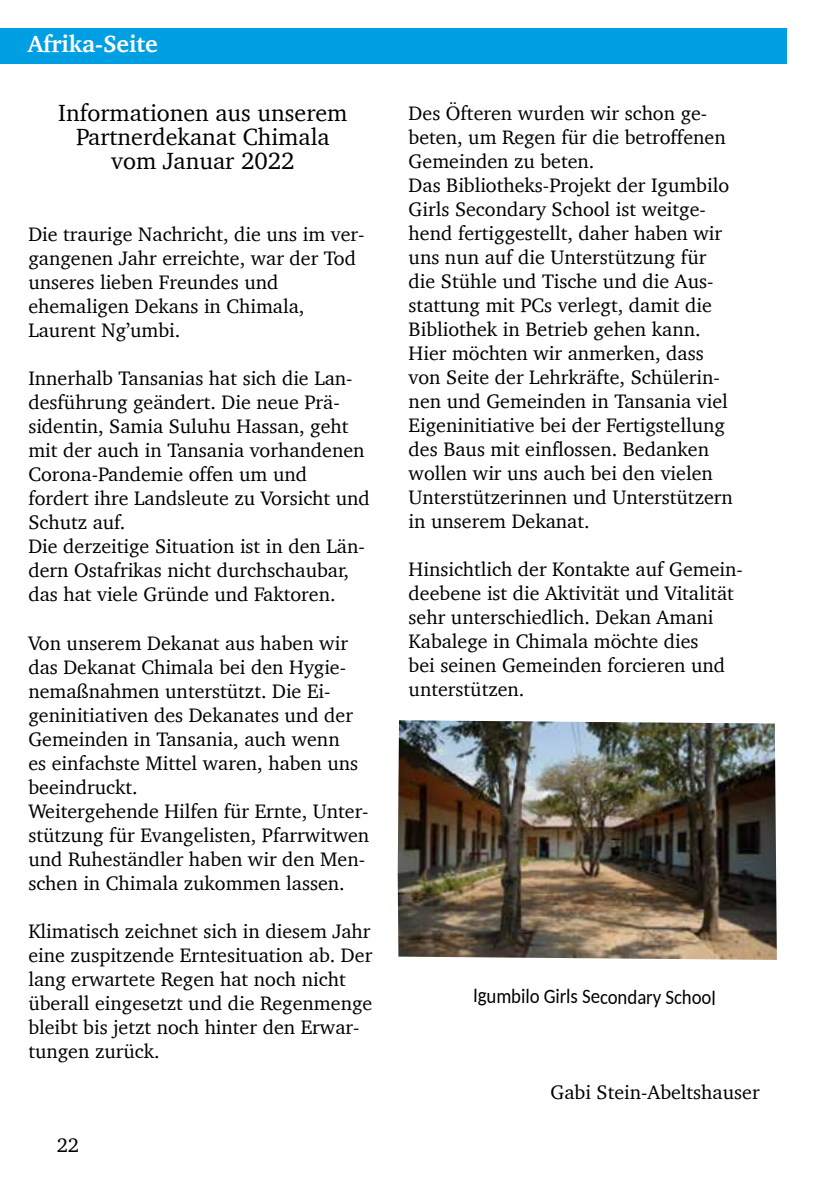
<style>
.page{position:relative;width:840px;height:1191px;background:#fff}
.page>*{position:absolute;margin:0;border:0;box-sizing:border-box;transform-origin:0 0}
.t1{font:24px/24px "Charter";color:#000;text-align:center}
.t2{font:700 24px "Charter";color:#fff}
.t3{font:20.8px "Carlito";letter-spacing:-.01em;color:#000;scale:.9 1}
.t4{font:20px/24px "Charter";color:#000}
</style>
<div class="page">
<img style="left:397px;top:720px;width:379px;height:240px">
<div style="left:0;top:28px;width:786px;height:36px;background:#009fe3"></div>
<p class="t2" style="left:28px;top:23px;width:131px">Afrika-Seite</p>
<p class="t1" style="left:58px;top:101px;width:290px">Informationen aus unserem<br>Partnerdekanat Chimala vom Januar 2022</p>
<p class="t4" style="left:28px;top:222px;width:337px">Die traurige Nachricht, die uns im ver&shy;gangenen Jahr erreichte, war der Tod unseres lieben Freundes und ehemaligen Dekans in Chimala,<br>Laurent Ng’umbi.</p>
<p class="t4" style="left:28px;top:366px;width:343px">Innerhalb Tansanias hat sich die Lan&shy;desführung geändert. Die neue Prä&shy;sidentin, Samia Suluhu Hassan, geht mit der auch in Tansania vorhandenen Corona-Pandemie offen um und fordert ihre Landsleute zu Vorsicht und Schutz auf.<br>Die derzeitige Situation ist in den Län&shy;dern Ostafrikas nicht durchschaubar, das hat viele Gründe und Faktoren.</p>
<p class="t4" style="left:28px;top:630px;width:342px">Von unserem Dekanat aus haben wir das Dekanat Chimala bei den Hygie&shy;nemaßnahmen unterstützt. Die Ei&shy;geninitiativen des Dekanates und der Gemeinden in Tansania, auch wenn<br>es einfachste Mittel waren, haben uns beeindruckt.<br>Weitergehende Hilfen für Ernte, Unter&shy;stützung für Evangelisten, Pfarrwitwen und Ruheständler haben wir den Men&shy;schen in Chimala zukommen lassen.</p>
<p class="t4" style="left:28px;top:918px;width:345px">Klimatisch zeichnet sich in diesem Jahr eine zuspitzende Erntesituation ab. Der lang erwartete Regen hat noch nicht überall eingesetzt und die Regenmenge bleibt bis jetzt noch hinter den Erwar&shy;tungen zurück.</p>
<p class="t4" style="left:57px;top:1132px;width:24px">22</p>
<p class="t4" style="left:408px;top:101px;width:325px">Des Öfteren wurden wir schon ge&shy;beten, um Regen für die betroffenen Gemeinden zu beten.<br>Das Bibliotheks-Projekt der Igumbilo Girls Secondary School ist weitge&shy;hend fertiggestellt, daher haben wir uns nun auf die Unterstützung für die Stühle und Tische und die Aus&shy;stattung mit PCs verlegt, damit die Bibliothek in Betrieb gehen kann.<br>Hier möchten wir anmerken, dass von Seite der Lehrkräfte, Schülerin&shy;nen und Gemeinden in Tansania viel Eigeninitiative bei der Fertigstellung des Baus mit einflossen. Bedanken wollen wir uns auch bei den vielen Unterstützerinnen und Unterstützern in unserem Dekanat.</p>
<p class="t4" style="left:408px;top:557px;width:335px">Hinsichtlich der Kontakte auf Gemein&shy;deebene ist die Aktivität und Vitalität sehr unterschiedlich. Dekan Amani<br>Kabalege in Chimala möchte dies<br>bei seinen Gemeinden forcieren und unterstützen.</p>
<p class="t3" style="left:473px;top:986px;width:271px">Igumbilo Girls Secondary School</p>
<p class="t4" style="left:550px;top:1080px;width:210px">Gabi Stein-Abeltshauser</p>
</div>
